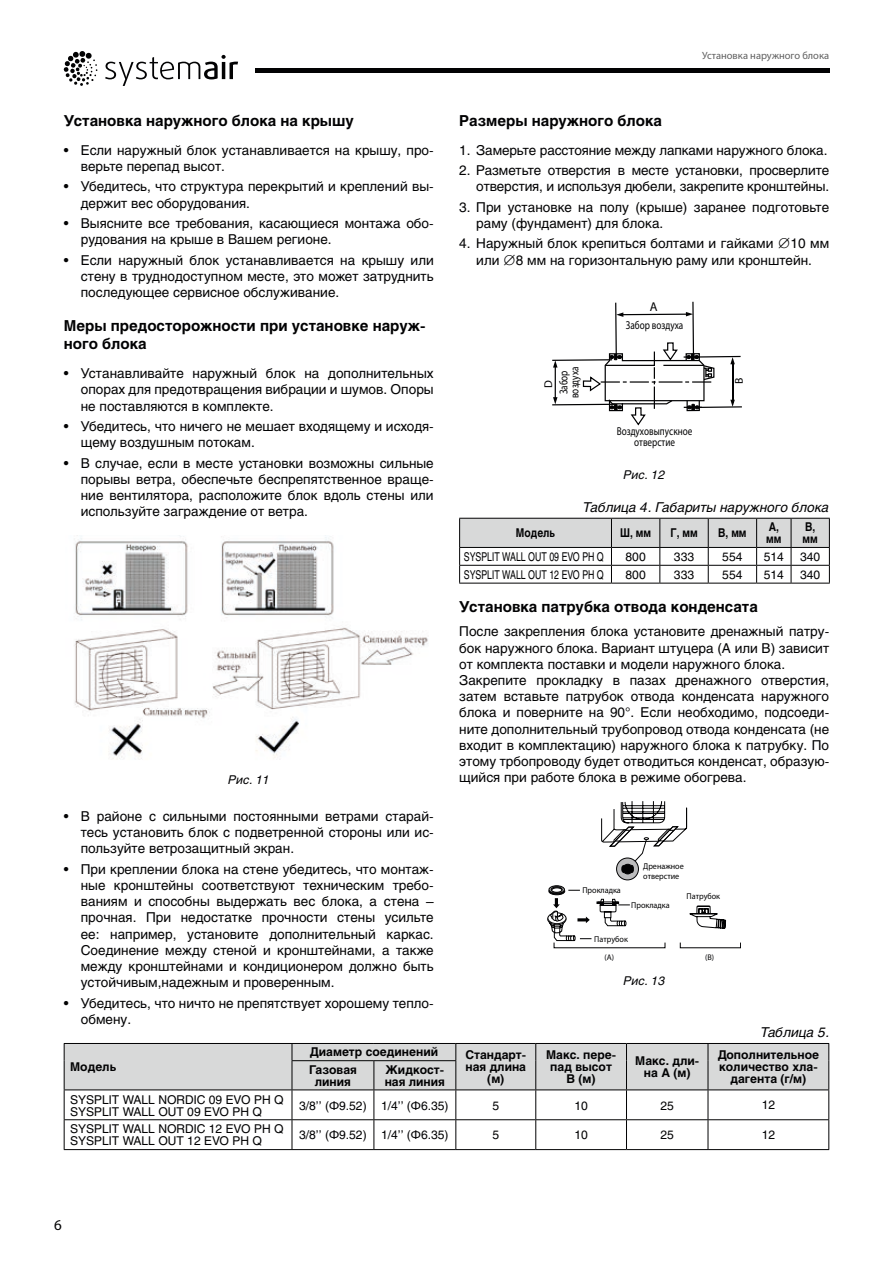
<style>
.page{position:relative;width:893px;height:1263px;background:#fff}
.page>*{position:absolute;margin:0;border:0;box-sizing:border-box;transform-origin:0 0}
.t1{font:700 15px/18px "Helios";color:#020203}
.t2{font:15px "Myriad Pro";color:#020203}
.t3{font:13.5px/16.2px "Helios";color:#020203}
.t4{font:italic 13.5px "Helios";color:#020203}
.t5{font:12px/12px "Helios";color:#020203}
.t6{font:700 12px/12px "Helios";color:#020203;text-align:center}
.t7{font:12px "Helios";color:#020203;scale:.73 1}
.t8{font:700 12px/12px "Helios";color:#020203;scale:.85 1}
.t9{font:italic 12px "Helios";color:#020203}
.t10{font:11.4px/10.9px "Myriad Pro";color:#020203;text-align:center;scale:.8 1}
.t11{font:11.25px "Myriad Pro";color:#020203;scale:1.04 1}
.t12{font:10.5px "Myriad Pro";color:#616161}
.t13{font:8.55px/9.8px "Myriad Pro";color:#020203;scale:.95 1}
.t14{font:8.1px "Myriad Pro";color:#020203}
.s1{font-family:"Daxline Offc Pro";font-weight:300}
</style>
<div class="page">
<svg style="left:105px;top:55px;width:133px;height:31px"></svg>
<svg style="left:64px;top:51px;width:34px;height:35px"></svg>
<hr style="left:255px;top:69px;width:574px;height:4px;background:#020203">
<svg style="left:64px;top:1043px;width:765px;height:106px"></svg>
<hr style="left:64px;top:1149px;width:228px;height:1px;background:#020203">
<hr style="left:292px;top:1149px;width:82px;height:1px;background:#020203">
<hr style="left:374px;top:1149px;width:82px;height:1px;background:#020203">
<hr style="left:456px;top:1149px;width:80px;height:1px;background:#020203">
<hr style="left:536px;top:1149px;width:90px;height:1px;background:#020203">
<hr style="left:626px;top:1149px;width:82px;height:1px;background:#020203">
<hr style="left:708px;top:1149px;width:121px;height:1px;background:#020203">
<hr style="left:459px;top:583px;width:152px;height:1px;background:#020203">
<hr style="left:611px;top:583px;width:49px;height:1px;background:#020203">
<hr style="left:660px;top:583px;width:48px;height:1px;background:#020203">
<hr style="left:708px;top:583px;width:49px;height:1px;background:#020203">
<hr style="left:757px;top:583px;width:34px;height:1px;background:#020203">
<hr style="left:791px;top:583px;width:39px;height:1px;background:#020203">
<svg style="left:459px;top:518px;width:371px;height:65px"></svg>
<svg style="left:617px;top:858px;width:21px;height:22px"></svg>
<div style="left:616px;top:858px;width:23px;height:22px;border:1px solid #020203;border-radius:50%"></div>
<svg style="left:601px;top:801px;width:86px;height:73px"></svg>
<svg style="left:548px;top:885px;width:193px;height:63px"></svg>
<img style="left:74px;top:535px;width:354px;height:224px">
<svg style="left:552px;top:301px;width:190px;height:125px"></svg>
<p class="t1" style="left:64px;top:111px;width:292px">Установка наружного блока на крышу</p>
<p class="t3" style="left:81px;top:141px;width:354px;text-indent:-17px">• Если наружный блок устанавливается на крышу, про&shy;верьте перепад высот.</p>
<p class="t3" style="left:81px;top:178px;width:354px;text-indent:-17px">• Убедитесь, что структура перекрытий и креплений вы&shy;держит вес оборудования.</p>
<p class="t3" style="left:81px;top:215px;width:354px;text-indent:-17px">• Выясните все требования, касающиеся монтажа обо&shy;рудования на крыше в Вашем регионе.</p>
<p class="t3" style="left:81px;top:251px;width:354px;text-align:justify;text-indent:-17px">• Если наружный блок устанавливается на крышу или стену в труднодоступном месте, это может затруднить последующее сервисное обслуживание.</p>
<p class="t1" style="left:64px;top:317px;width:363px">Меры предосторожности при установке наруж&shy;ного блока</p>
<p class="t3" style="left:81px;top:365px;width:354px;text-align:justify;text-indent:-17px">• Устанавливайте наружный блок на дополнительных опорах для предотвращения вибрации и шумов. Опоры не поставляются в комплекте.</p>
<p class="t3" style="left:81px;top:418px;width:354px;text-indent:-17px">• Убедитесь, что ничего не мешает входящему и исходя&shy;щему воздушным потокам.</p>
<p class="t3" style="left:81px;top:454px;width:354px;text-align:justify;text-indent:-17px">• В случае, если в месте установки возможны сильные порывы ветра, обеспечьте беспрепятственное враще&shy;ние вентилятора, расположите блок вдоль стены или используйте заграждение от ветра.</p>
<p class="t9" style="left:228px;top:772px;width:43px">Рис. 11</p>
<p class="t3" style="left:81px;top:808px;width:354px;text-align:justify;text-indent:-17px">• В районе с сильными постоянными ветрами старай&shy;тесь установить блок с подветренной стороны или ис&shy;пользуйте ветрозащитный экран.</p>
<p class="t3" style="left:81px;top:860px;width:354px;text-indent:-17px">• При креплении блока на стене убедитесь, что монтаж&shy;ные кронштейны соответствуют техническим требо&shy;ваниям и способны выдержать вес блока, а стена – прочная. При недостатке прочности стены усильте ее: например, установите дополнительный каркас.<br>Соединение между стеной и кронштейнами, а также между кронштейнами и кондиционером должно быть устойчивым,надежным и проверенным.</p>
<p class="t3" style="left:81px;top:994px;width:354px;text-indent:-17px">• Убедитесь, что ничто не препятствует хорошему тепло&shy;обмену.</p>
<p class="t12" style="left:702px;top:49px;width:129px">Установка наружного блока</p>
<p class="t1" style="left:459px;top:111px;width:204px">Размеры наружного блока</p>
<p class="t3" style="left:459px;top:141px;width:367px">1. Замерьте расстояние между лапками наружного блока.</p>
<p class="t3" style="left:459px;top:162px;width:371px;text-align:right">2. Разметьте отверстия в месте установки, просверлите отверстия, и используя дюбели, закрепите кронштейны.</p>
<p class="t3" style="left:476px;top:198px;width:354px;text-indent:-17px">3. При установке на полу (крыше) заранее подготовьте раму (фундамент) для блока.</p>
<p class="t3" style="left:459px;top:235px;width:371px;text-align:center">4. Наружный блок крепиться болтами и гайками <span class="s1">⌀</span>10 мм или <span class="s1">⌀</span>8 мм на горизонтальную раму или кронштейн.</p>
<p class="t10" style="left:626px;top:319px;width:73px">Забор воздуха</p>
<p class="t10" style="left:558px;top:398px;width:41px;rotate:-90deg">Забор воздуха</p>
<p class="t11" style="left:541px;top:388px;width:9px;rotate:-90deg">D</p>
<p class="t11" style="left:732px;top:384px;width:8px;rotate:-90deg">B</p>
<p class="t10" style="left:617px;top:426px;width:96px">Воздуховыпускное отверстие</p>
<p class="t9" style="left:624px;top:467px;width:43px">Рис. 12</p>
<p class="t4" style="left:583px;top:498px;width:248px">Таблица 4. Габариты наружного блока</p>
<p class="t8" style="left:516px;top:527px;width:48px">Модель</p>
<p class="t8" style="left:620px;top:527px;width:38px">Ш, мм</p>
<p class="t8" style="left:670px;top:527px;width:34px">Г, мм</p>
<p class="t8" style="left:718px;top:527px;width:35px">В, мм</p>
<p class="t8" style="left:766px;top:521px;width:19px">A, мм</p>
<p class="t8" style="left:803px;top:521px;width:19px">B, мм</p>
<p class="t7" style="left:464px;top:549px;width:193px">SYSPLIT WALL OUT 09 EVO PH Q</p>
<p class="t5" style="left:626px;top:550px;width:22px">800</p>
<p class="t5" style="left:674px;top:550px;width:22px">333</p>
<p class="t5" style="left:722px;top:550px;width:22px">554</p>
<p class="t5" style="left:764px;top:550px;width:22px">514</p>
<p class="t5" style="left:800px;top:550px;width:22px">340</p>
<p class="t7" style="left:464px;top:567px;width:193px">SYSPLIT WALL OUT 12 EVO PH Q</p>
<p class="t5" style="left:626px;top:568px;width:22px">800</p>
<p class="t5" style="left:674px;top:568px;width:22px">333</p>
<p class="t5" style="left:722px;top:568px;width:22px">554</p>
<p class="t5" style="left:764px;top:568px;width:22px">514</p>
<p class="t5" style="left:800px;top:568px;width:22px">340</p>
<p class="t1" style="left:459px;top:597px;width:300px">Установка патрубка отвода конденсата</p>
<p class="t3" style="left:459px;top:623px;width:371px">После закрепления блока установите дренажный патру&shy;бок наружного блока. Вариант штуцера (А или В) зависит от комплекта поставки и модели наружного блока.<br>Закрепите прокладку в пазах дренажного отверстия, затем вставьте патрубок отвода конденсата наружного блока и поверните на 90°. Если необходимо, подсоеди&shy;ните дополнительный трубопровод отвода конденсата (не входит в комплектацию) наружного блока к патрубку. По этому трбопроводу будет отводиться конденсат, образую&shy;щийся при работе блока в режиме обогрева.</p>
<p class="t13" style="left:582px;top:885px;width:42px">Прокладка</p>
<p class="t13" style="left:643px;top:861px;width:44px">Дренажное отверстие</p>
<p class="t13" style="left:631px;top:900px;width:42px">Прокладка</p>
<p class="t13" style="left:687px;top:891px;width:37px">Патрубок</p>
<p class="t13" style="left:594px;top:934px;width:37px">Патрубок</p>
<p class="t14" style="left:605px;top:953px;width:11px">(A)</p>
<p class="t14" style="left:705px;top:953px;width:11px">(B)</p>
<p class="t9" style="left:624px;top:973px;width:43px">Рис. 13</p>
<p class="t4" style="left:760px;top:1024px;width:70px">Таблица 5.</p>
<p class="t6" style="left:70px;top:1060px;width:48px">Модель</p>
<p class="t6" style="left:310px;top:1046px;width:130px">Диаметр соединений</p>
<p class="t6" style="left:465px;top:1048px;width:62px">Стандарт&shy;ная длина (м)</p>
<p class="t6" style="left:546px;top:1048px;width:72px">Макс. пере&shy;пад высот<br>B (м)</p>
<p class="t6" style="left:635px;top:1054px;width:65px">Макс. дли&shy;на A (м)</p>
<p class="t6" style="left:718px;top:1048px;width:103px">Дополнительное количество хла&shy;дагента (г/м)</p>
<p class="t6" style="left:309px;top:1063px;width:49px">Газовая линия</p>
<p class="t6" style="left:385px;top:1063px;width:62px;text-align:left">Жидкост&shy;ная линия</p>
<p class="t5" style="left:70px;top:1093px;width:215px">SYSPLIT WALL NORDIC 09 EVO PH Q<br>SYSPLIT WALL OUT 09 EVO PH Q</p>
<p class="t5" style="left:299px;top:1099px;width:151px">3/8’’ (Ф9. 52) 1/4’’ (Ф6. 35)</p>
<p class="t5" style="left:492px;top:1099px;width:8px">5</p>
<p class="t5" style="left:574px;top:1099px;width:15px">10</p>
<p class="t5" style="left:660px;top:1099px;width:15px">25</p>
<p class="t5" style="left:762px;top:1098px;width:15px">12</p>
<p class="t5" style="left:70px;top:1123px;width:215px">SYSPLIT WALL NORDIC 12 EVO PH Q<br>SYSPLIT WALL OUT 12 EVO PH Q</p>
<p class="t5" style="left:299px;top:1129px;width:151px">3/8’’ (Ф9. 52) 1/4’’ (Ф6. 35)</p>
<p class="t5" style="left:492px;top:1129px;width:8px">5</p>
<p class="t5" style="left:574px;top:1129px;width:15px">10</p>
<p class="t5" style="left:660px;top:1129px;width:15px">25</p>
<p class="t5" style="left:762px;top:1128px;width:15px">12</p>
<p class="t2" style="left:54px;top:1215px;width:9px">6</p>
</div>
